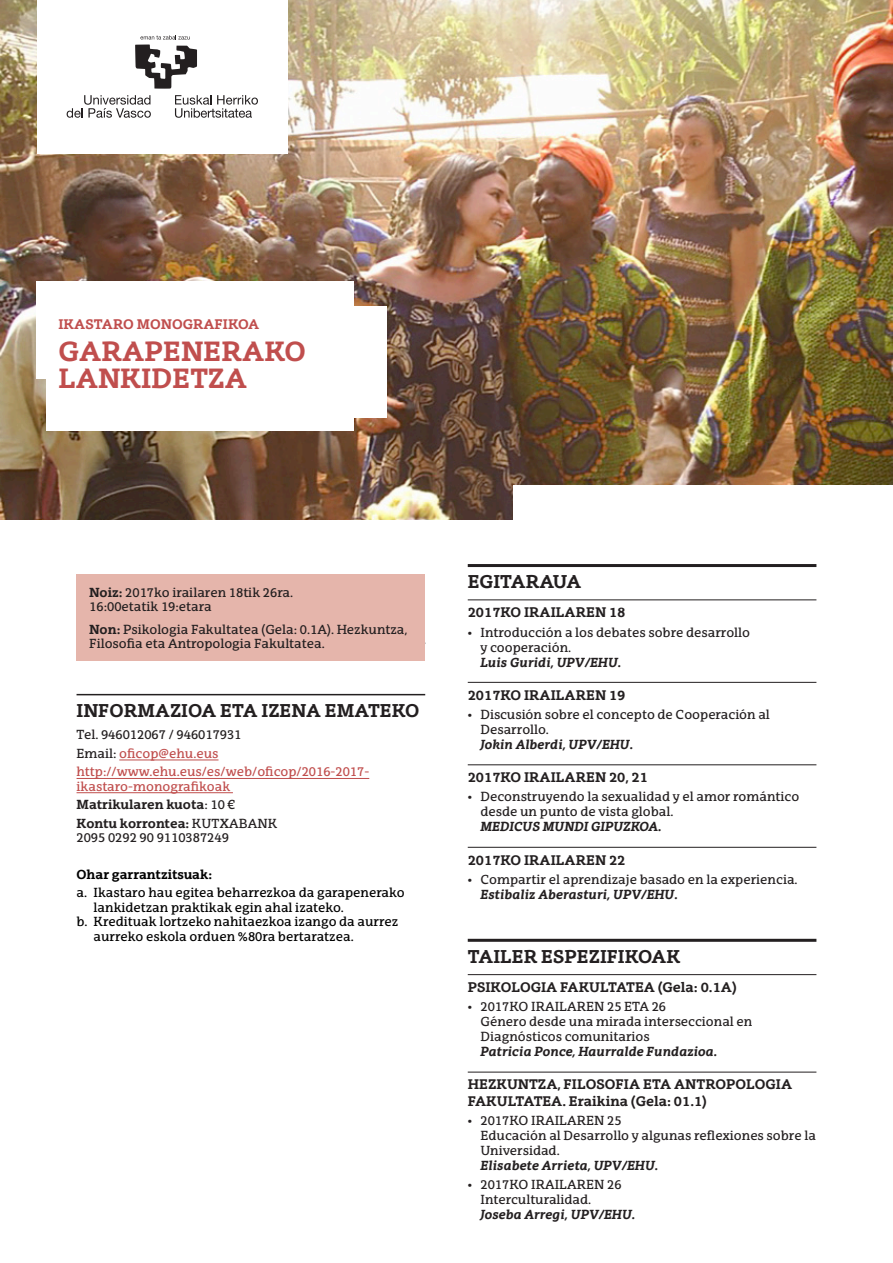
<style>
.page{position:relative;width:893px;height:1263px;background:#fff}
.page>*{position:absolute;margin:0;border:0;box-sizing:border-box;transform-origin:0 0}
.t1{font:700 27px/27px "EHU Serif";color:#c04e4d}
.PROMAGA_EGITARAUA_TI{font:700 18px "EHU Serif";color:#231f20}
.INFORMAZIOA-INFORMAC{font:700 18px "EHU Serif";color:#231f20}
.FECHA{font:700 13.5px/16.2px "EHU Serif";color:#231f20}
.t2{font:700 13.5px "EHU Serif";color:#c04e4d}
.DATOS_INFORMACION{font:12.75px/15px "EHU Serif";color:#231f20}
.Predeterminado{font:12.75px/14.2px "EHU Serif";color:#000}
.DATOS_INFORMACION-2{font:12.75px/14.2px "EHU Serif";color:#c04e4d}
.DATOS_INFORMACION-3{font:700 12.75px "EHU Serif";color:#231f20}
.Predeterminado-2{font:700 12.75px "EHU Serif";color:#000}
.s1{font-weight:700}
.s2{color:#231f20}
.s3{font-weight:400}
.s4{font-weight:700;font-style:italic}
</style>
<div class="page">
<img style="left:0;top:0;width:893px;height:519px">
<div style="left:47px;top:367px;width:307px;height:64px;background:#fff"></div>
<div style="left:37px;top:281px;width:317px;height:98px;background:#fff"></div>
<div style="left:251px;top:306px;width:136px;height:112px;background:#fff"></div>
<div style="left:513px;top:485px;width:380px;height:54px;background:#fff"></div>
<hr style="left:77px;top:694px;width:348px;height:1px;background:#231f20">
<hr style="left:119px;top:760px;width:100px;height:1px;background:#c04e4d">
<hr style="left:77px;top:778px;width:292px;height:1px;background:#c04e4d">
<hr style="left:77px;top:792px;width:156px;height:1px;background:#c04e4d">
<div style="left:77px;top:574px;width:348px;height:87px;background:#e5b5ab"></div>
<hr style="left:468px;top:564px;width:348px;height:3px;background:#231f20">
<hr style="left:468px;top:599px;width:348px;height:1px;background:#231f20">
<hr style="left:468px;top:682px;width:348px;height:1px;background:#231f20">
<hr style="left:468px;top:764px;width:348px;height:1px;background:#231f20">
<hr style="left:468px;top:847px;width:348px;height:1px;background:#231f20">
<hr style="left:468px;top:939px;width:348px;height:3px;background:#231f20">
<hr style="left:468px;top:974px;width:348px;height:1px;background:#231f20">
<hr style="left:468px;top:1072px;width:348px;height:1px;background:#231f20">
<div style="left:37px;top:0;width:251px;height:153px;background:#fff"></div>
<svg style="left:67px;top:95px;width:84px;height:23px"></svg>
<svg style="left:175px;top:95px;width:83px;height:23px"></svg>
<svg style="left:135px;top:35px;width:62px;height:54px"></svg>
<p class="t2" style="left:58px;top:316px;width:202px">IKASTARO MONOGRAFIKOA</p>
<p class="t1" style="left:58px;top:337px;width:249px">GARAPENERAKO<br>LANKIDETZA</p>
<p class="DATOS_INFORMACION" style="left:89px;top:585px;width:205px;line-height:14.2px"><span class="s1">Noiz:</span> 2017ko irailaren 18tik 26ra.<br>16:00etatik 19:etara</p>
<p class="DATOS_INFORMACION" style="left:89px;top:622px;width:319px;line-height:14.2px"><span class="s1">Non:</span> Psikologia Fakultatea (Gela: 0.1A). Hezkuntza,<br>Filosofia eta Antropologia Fakultatea.</p>
<p class="INFORMAZIOA-INFORMAC" style="left:77px;top:699px;width:344px">INFORMAZIOA ETA IZENA EMATEKO</p>
<p class="DATOS_INFORMACION" style="left:77px;top:727px;width:166px">Tel. 946012067 / 946017931</p>
<p class="DATOS_INFORMACION-2" style="left:77px;top:746px;width:143px"><span class="s2">Email:</span> oficop@ehu.eus</p>
<p class="DATOS_INFORMACION-2" style="left:77px;top:765px;width:294px">http://www.ehu.eus/es/web/oficop/2016-2017- ikastaro-monografikoak</p>
<p class="DATOS_INFORMACION-3" style="left:77px;top:796px;width:160px">Matrikularen kuota<span class="s3">: 10 €</span></p>
<p class="DATOS_INFORMACION" style="left:77px;top:816px;width:202px;line-height:14.2px"><span class="s1">Kontu korrontea:</span> KUTXABANK<br>2095 0292 90 9110387249</p>
<p class="Predeterminado-2" style="left:77px;top:866px;width:137px">Ohar garrantzitsuak:</p>
<p class="Predeterminado" style="left:94px;top:886px;width:313px;text-indent:-17px">a. Ikastaro hau egitea beharrezkoa da garapenerako lankidetzan praktikak egin ahal izateko.</p>
<p class="Predeterminado" style="left:94px;top:914px;width:306px;line-height:15px;text-indent:-17px">b. Kredituak lortzeko nahitaezkoa izango da aurrez aurreko eskola orduen %80ra bertaratzea.</p>
<p class="PROMAGA_EGITARAUA_TI" style="left:468px;top:570px;width:115px">EGITARAUA</p>
<p class="FECHA" style="left:468px;top:604px;width:159px">2017KO IRAILAREN 18</p>
<p class="DATOS_INFORMACION" style="left:480px;top:624px;width:271px;text-indent:-13px">• Introducción a los debates sobre desarrollo y cooperación.<br><span class="s4">Luis Guridi, UPV/EHU.</span></p>
<p class="FECHA" style="left:468px;top:686px;width:159px">2017KO IRAILAREN 19</p>
<p class="DATOS_INFORMACION" style="left:480px;top:707px;width:291px;text-indent:-13px">• Discusión sobre el concepto de Cooperación al<br>Desarrollo.<br><span class="s4">Jokin Alberdi, UPV/EHU.</span></p>
<p class="FECHA" style="left:468px;top:769px;width:182px">2017KO IRAILAREN 20, 21</p>
<p class="DATOS_INFORMACION" style="left:480px;top:789px;width:320px;text-indent:-13px">• Deconstruyendo la sexualidad y el amor romántico desde un punto de vista global.<br><span class="s4">MEDICUS MUNDI GIPUZKOA.</span></p>
<p class="FECHA" style="left:468px;top:851px;width:159px">2017KO IRAILAREN 22</p>
<p class="DATOS_INFORMACION" style="left:480px;top:872px;width:319px;text-indent:-13px">• Compartir el aprendizaje basado en la experiencia.<br><span class="s4">Estibaliz Aberasturi, UPV/EHU.</span></p>
<p class="PROMAGA_EGITARAUA_TI" style="left:468px;top:945px;width:214px">TAILER ESPEZIFIKOAK</p>
<p class="FECHA" style="left:468px;top:979px;width:271px">PSIKOLOGIA FAKULTATEA (Gela: 0.1A)</p>
<p class="DATOS_INFORMACION" style="left:480px;top:999px;width:273px;text-indent:-13px">• 2017KO IRAILAREN 25 ETA 26<br>Género desde una mirada interseccional en Diagnósticos comunitarios<br><span class="s4">Patricia Ponce, Haurralde Fundazioa.</span></p>
<p class="FECHA" style="left:468px;top:1076px;width:326px">HEZKUNTZA, FILOSOFIA ETA ANTROPOLOGIA<br>FAKULTATEA. Eraikina (Gela: 01.1)</p>
<p class="DATOS_INFORMACION" style="left:480px;top:1113px;width:337px;text-indent:-13px">• 2017KO IRAILAREN 25<br>Educación al Desarrollo y algunas reflexiones sobre la<br>Universidad.<br><span class="s4">Elisabete Arrieta, UPV/EHU.</span></p>
<p class="DATOS_INFORMACION" style="left:480px;top:1177px;width:156px;text-indent:-13px">• 2017KO IRAILAREN 26<br>Interculturalidad.<br><span class="s4">Joseba Arregi, UPV/EHU.</span></p>
</div>
